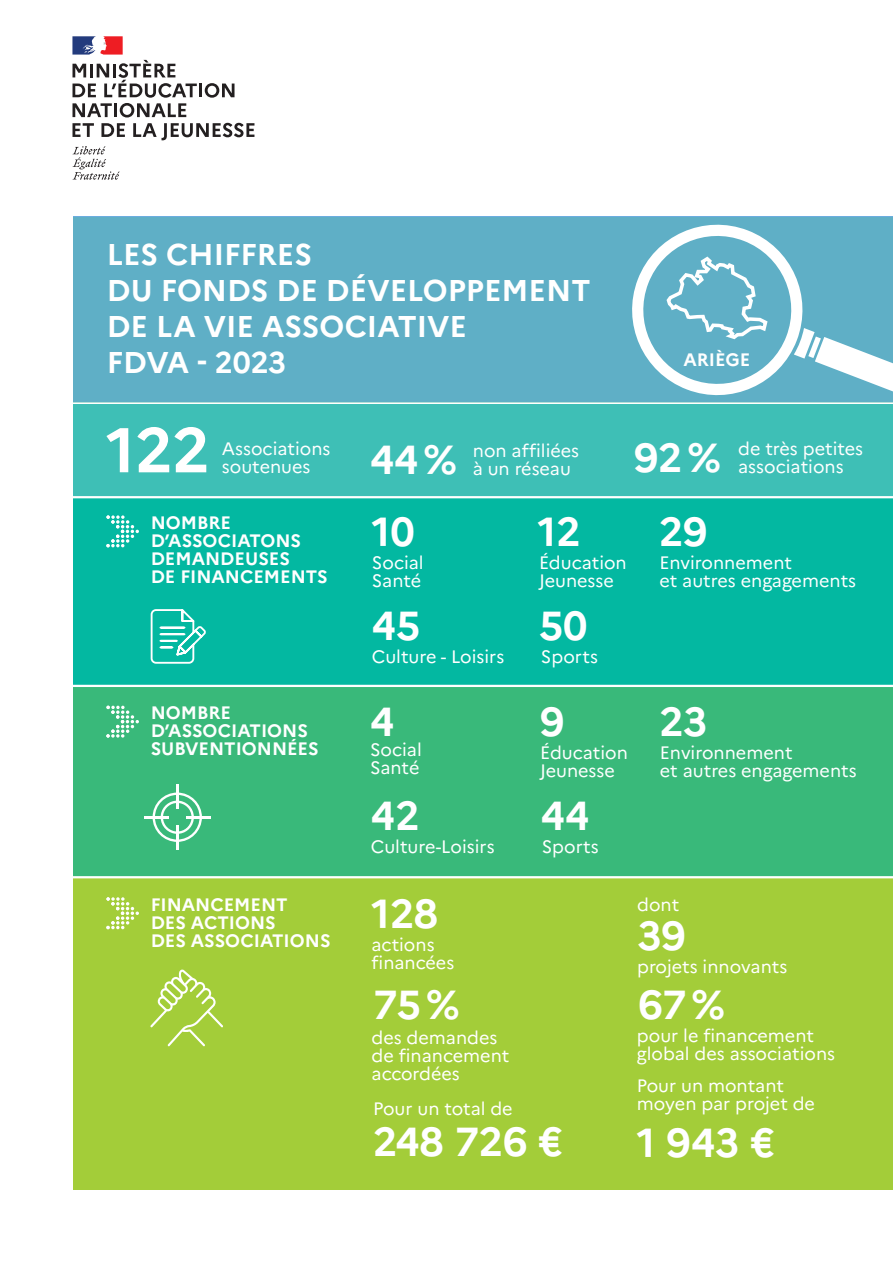
<style>
.page{position:relative;width:893px;height:1263px;background:#fff}
.page>*{position:absolute;margin:0;border:0;box-sizing:border-box;transform-origin:0 0}
.t1{font:700 63px "Marianne";color:#fff}
.t2{font:700 40.5px "Marianne";letter-spacing:-.005em;color:#fff}
.t3{font:700 30px/36px "Marianne";color:#fff}
.t4{font:18px/18px "Marianne";color:#fff}
.t5{font:700 18px "Marianne";color:#fff}
.t6{font:700 18px "Marianne";color:#fff}
</style>
<div class="page">
<div style="left:56px;top:217px;width:837px;height:186px;background:#5fafc6"></div>
<div style="left:72px;top:404px;width:821px;height:93px;background:#3ebfb6"></div>
<div style="left:70px;top:686px;width:823px;height:191px;background:#39b97a"></div>
<div style="left:52px;top:877px;width:841px;height:321px;background:#a3cd39"></div>
<div style="left:72px;top:498px;width:821px;height:188px;background:#03b8a1"></div>
<hr style="left:17px;top:496px;width:876px;height:2px;background:#fff">
<hr style="left:0;top:685px;width:893px;height:2px;background:#fff">
<hr style="left:0;top:876px;width:893px;height:2px;background:#fff">
<svg style="left:106px;top:706px;width:33px;height:32px"></svg>
<svg style="left:106px;top:897px;width:33px;height:32px"></svg>
<svg style="left:106px;top:515px;width:33px;height:32px"></svg>
<svg style="left:153px;top:792px;width:49px;height:50px"></svg>
<hr style="left:144px;top:816px;width:25px;height:2px;background:#fff">
<hr style="left:186px;top:816px;width:24px;height:2px;background:#fff">
<hr style="left:176px;top:784px;width:2px;height:25px;background:#fff">
<hr style="left:176px;top:825px;width:2px;height:25px;background:#fff">
<svg style="left:150px;top:609px;width:56px;height:55px"></svg>
<svg style="left:150px;top:969px;width:73px;height:77px"></svg>
<svg style="left:621px;top:216px;width:272px;height:187px"></svg>
<div style="left:0;top:1191px;width:893px;height:72px;background:#fff"></div>
<div style="left:0;top:0;width:72px;height:1263px;background:#fff"></div>
<svg style="left:72px;top:123px;width:22px;height:14px"></svg>
<svg style="left:101px;top:123px;width:24px;height:14px"></svg>
<svg style="left:133px;top:123px;width:121px;height:17px"></svg>
<svg style="left:72px;top:146px;width:48px;height:34px"></svg>
<svg style="left:72px;top:36px;width:163px;height:81px"></svg>
<p class="t3" style="left:107px;top:236px;width:207px">LES CHIFFRES</p>
<p class="t3" style="left:107px;top:272px;width:485px">DU FONDS DE DÉVELOPPEMENT<br>DE LA VIE ASSOCIATIVE</p>
<p class="t3" style="left:107px;top:344px;width:181px">FDVA - 2023</p>
<p class="t6" style="left:683px;top:349px;width:68px">ARIÈGE</p>
<p class="t1" style="left:106px;top:411px;width:105px">122</p>
<p class="t4" style="left:222px;top:439px;width:110px">Associations</p>
<p class="t4" style="left:222px;top:457px;width:90px">soutenues</p>
<p class="t5" style="left:151px;top:511px;width:82px">NOMBRE</p>
<p class="t5" style="left:151px;top:529px;width:152px">D’ASSOCIATONS</p>
<p class="t5" style="left:151px;top:547px;width:141px">DEMANDEUSES</p>
<p class="t5" style="left:151px;top:565px;width:178px">DE FINANCEMENTS</p>
<p class="t5" style="left:151px;top:702px;width:82px">NOMBRE</p>
<p class="t5" style="left:151px;top:720px;width:159px">D’ASSOCIATIONS</p>
<p class="t5" style="left:151px;top:738px;width:170px">SUBVENTIONNÉES</p>
<p class="t5" style="left:151px;top:893px;width:138px">FINANCEMENT</p>
<p class="t5" style="left:151px;top:911px;width:127px">DES ACTIONS</p>
<p class="t5" style="left:151px;top:929px;width:181px">DES ASSOCIATIONS</p>
<p class="t2" style="left:370px;top:435px;width:89px">44%</p>
<p class="t4" style="left:473px;top:441px;width:108px">non affiliées</p>
<p class="t4" style="left:473px;top:459px;width:100px">à un réseau</p>
<p class="t2" style="left:634px;top:433px;width:89px">92%</p>
<p class="t4" style="left:738px;top:439px;width:127px">de très petites</p>
<p class="t4" style="left:738px;top:457px;width:107px">associations</p>
<p class="t2" style="left:372px;top:507px;width:45px">10</p>
<p class="t2" style="left:538px;top:507px;width:44px">12</p>
<p class="t2" style="left:659px;top:507px;width:50px">29</p>
<p class="t4" style="left:372px;top:553px;width:53px">Social</p>
<p class="t4" style="left:372px;top:571px;width:51px">Santé</p>
<p class="t4" style="left:539px;top:553px;width:89px">Éducation</p>
<p class="t4" style="left:539px;top:571px;width:76px">Jeunesse</p>
<p class="t4" style="left:659px;top:553px;width:134px">Environnement</p>
<p class="t4" style="left:659px;top:571px;width:198px">et autres engagements</p>
<p class="t2" style="left:372px;top:600px;width:50px">45</p>
<p class="t2" style="left:539px;top:600px;width:50px">50</p>
<p class="t4" style="left:372px;top:647px;width:134px">Culture - Loisirs</p>
<p class="t4" style="left:541px;top:647px;width:59px">Sports</p>
<p class="t2" style="left:370px;top:697px;width:26px">4</p>
<p class="t2" style="left:540px;top:697px;width:26px">9</p>
<p class="t2" style="left:659px;top:697px;width:49px">23</p>
<p class="t4" style="left:370px;top:740px;width:53px">Social</p>
<p class="t4" style="left:370px;top:758px;width:51px">Santé</p>
<p class="t4" style="left:540px;top:744px;width:89px">Éducation</p>
<p class="t4" style="left:540px;top:762px;width:76px">Jeunesse</p>
<p class="t4" style="left:660px;top:744px;width:134px">Environnement</p>
<p class="t4" style="left:660px;top:762px;width:198px">et autres engagements</p>
<p class="t2" style="left:371px;top:791px;width:50px">42</p>
<p class="t2" style="left:541px;top:791px;width:50px">44</p>
<p class="t4" style="left:371px;top:837px;width:125px">Culture-Loisirs</p>
<p class="t4" style="left:542px;top:837px;width:59px">Sports</p>
<p class="t2" style="left:372px;top:888px;width:68px">128</p>
<p class="t4" style="left:371px;top:935px;width:65px">actions</p>
<p class="t4" style="left:371px;top:953px;width:84px">financées</p>
<p class="t4" style="left:637px;top:895px;width:44px">dont</p>
<p class="t2" style="left:637px;top:911px;width:50px">39</p>
<p class="t4" style="left:637px;top:957px;width:152px">projets innovants</p>
<p class="t2" style="left:373px;top:980px;width:88px">75%</p>
<p class="t2" style="left:638px;top:980px;width:88px">67%</p>
<p class="t4" style="left:372px;top:1028px;width:127px">des demandes</p>
<p class="t4" style="left:372px;top:1046px;width:139px">de financement</p>
<p class="t4" style="left:372px;top:1064px;width:90px">accordées</p>
<p class="t4" style="left:373px;top:1099px;width:141px">Pour un total de</p>
<p class="t2" style="left:373px;top:1117px;width:191px">248 726 €</p>
<p class="t4" style="left:637px;top:1026px;width:179px">pour le financement</p>
<p class="t4" style="left:637px;top:1044px;width:200px">global des associations</p>
<p class="t4" style="left:637px;top:1076px;width:180px">Pour un montant moyen par projet de</p>
<p class="t2" style="left:637px;top:1118px;width:139px">1 943 €</p>
</div>
